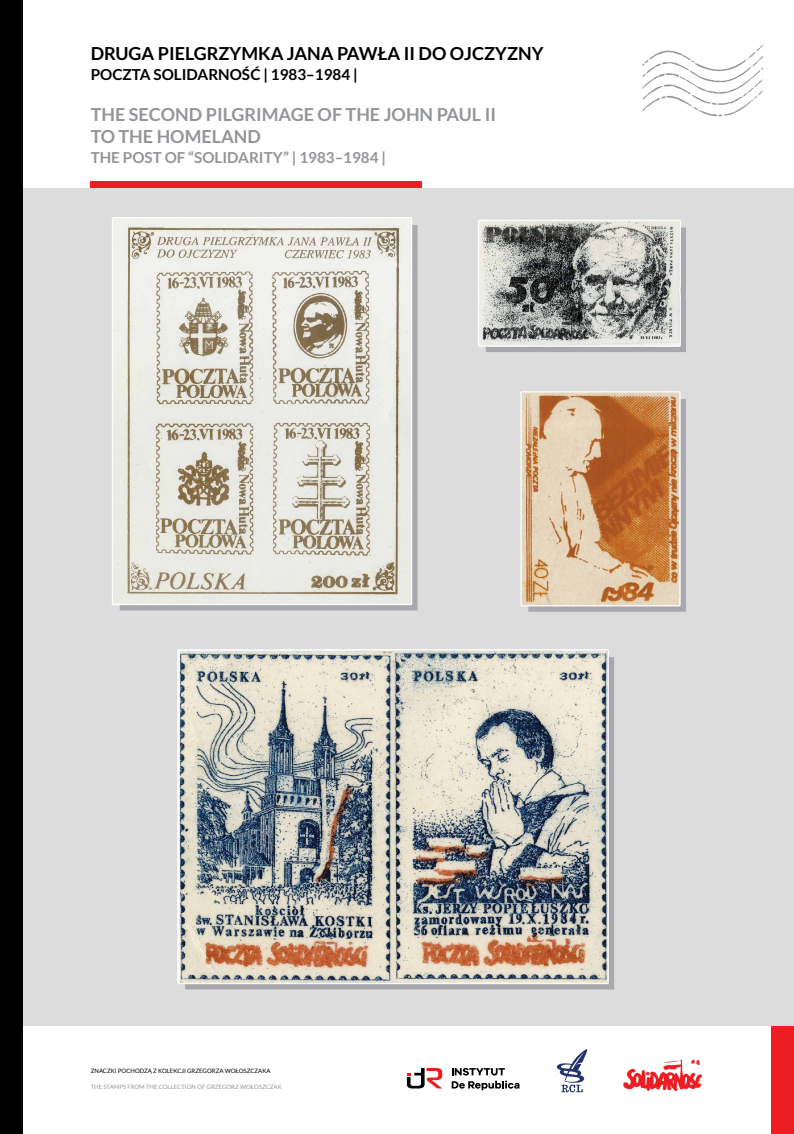
<style>
.page{position:relative;width:794px;height:1134px;background:#fff}
.page>*{position:absolute;margin:0;border:0;box-sizing:border-box;transform-origin:0 0}
.t1{font:700 18px/21.6px "Lato";color:#939598}
.t2{font:700 18px "Lato";color:#000}
.t3{font:700 15.2px "Lato";color:#939598}
.t4{font:700 15.2px "Lato";color:#000}
.t5{font:6px "Lato";color:#939598}
.t6{font:6px "Lato";color:#000}
</style>
<div class="page">
<img style="left:23px;top:187px;width:771px;height:839px">
<svg style="left:642px;top:45px;width:121px;height:72px"></svg>
<div style="left:0;top:0;width:23px;height:1134px;background:#000"></div>
<svg style="left:452px;top:1068px;width:67px;height:22px"></svg>
<svg style="left:407px;top:1068px;width:35px;height:20px"></svg>
<svg style="left:623px;top:1060px;width:79px;height:31px"></svg>
<svg style="left:557px;top:1049px;width:30px;height:43px"></svg>
<div style="left:771px;top:1026px;width:23px;height:108px;background:#ed1d24"></div>
<div style="left:91px;top:181px;width:331px;height:6px;background:#ed1d24"></div>
<p class="t2" style="left:91px;top:43px;width:454px">DRUGA PIELGRZYMKA JANA PAWŁA II DO OJCZYZNY</p>
<p class="t4" style="left:91px;top:66px;width:268px">POCZTA SOLIDARNOŚĆ | 1983–1984 |</p>
<p class="t1" style="left:91px;top:104px;width:407px">THE SECOND PILGRIMAGE OF THE JOHN PAUL II<br>TO THE HOMELAND</p>
<p class="t3" style="left:91px;top:149px;width:297px">THE POST OF “SOLIDARITY” | 1983–1984 |</p>
<p class="t6" style="left:91px;top:1067px;width:181px">ZNACZKI POCHODZĄ Z KOLEKCJI GRZEGORZA WOŁOSZCZAKA</p>
<p class="t5" style="left:91px;top:1083px;width:192px">THE STAMPS FROM THE COLLECTION OF GRZEGORZ WOŁOSZCZAK</p>
</div>
